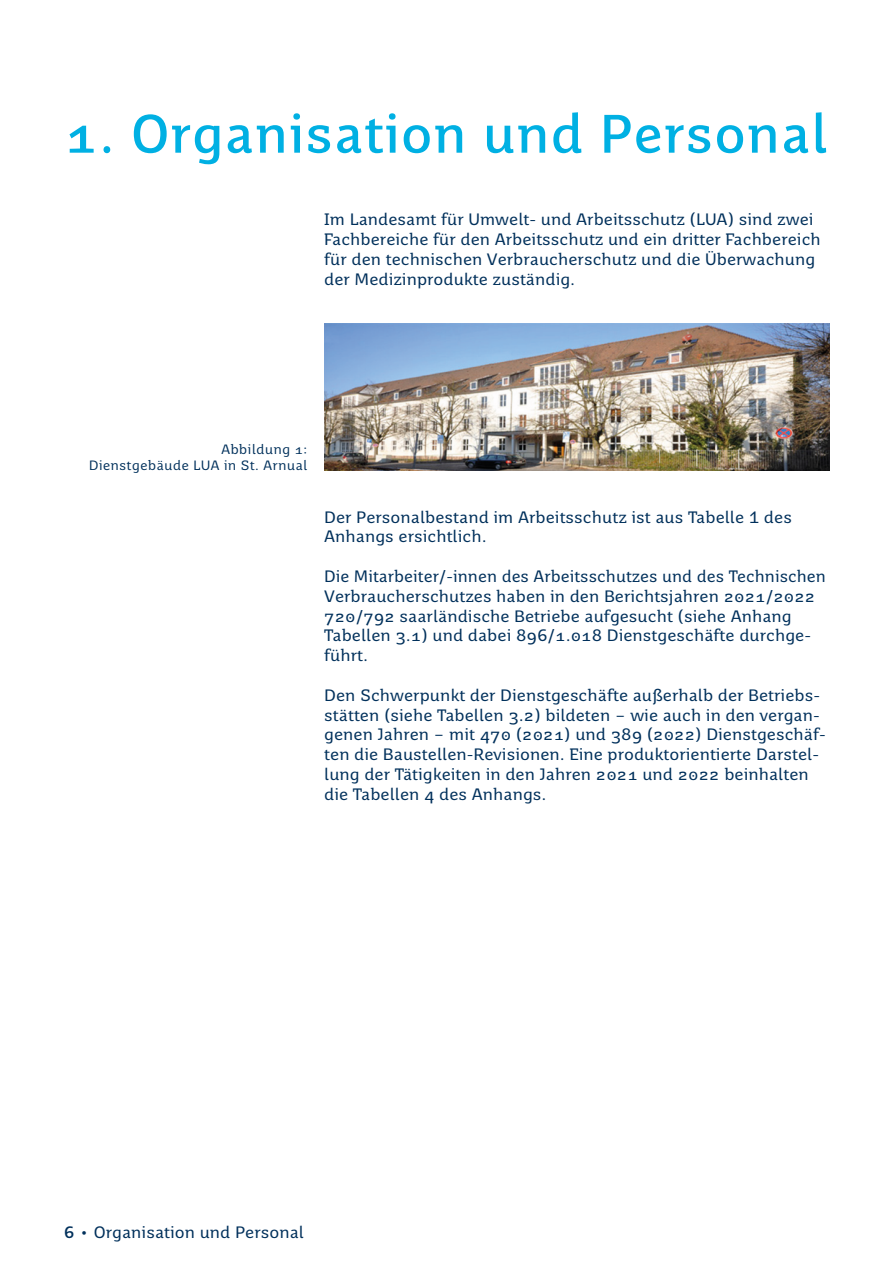
<style>
.page{position:relative;width:893px;height:1263px;background:#fff}
.page>*{position:absolute;margin:0;border:0;box-sizing:border-box;transform-origin:0 0}
.t1{font:700 54px "Saar 1450 Text";color:#00b0e3}
.t2{font:16.5px/19.8px "Saar 1450 Text";color:#00305b}
.t3{font:13.5px/16.2px "Saar 1450 Notes";color:#00305b;text-align:right}
.s1{font-weight:700}
</style>
<div class="page">
<img style="left:325px;top:323px;width:504px;height:147px">
<h1 class="t1" style="left:64px;top:101px;width:766px">1. Organisation und Personal</h1>
<p class="t2" style="left:324px;top:210px;width:498px">Im Landesamt für Umwelt- und Arbeitsschutz (LUA) sind zwei Fachbereiche für den Arbeitsschutz und ein dritter Fachbereich für den technischen Verbraucherschutz und die Überwachung der Medizinprodukte zuständig.</p>
<p class="t3" style="left:89px;top:441px;width:220px">Abbildung 1:<br>Dienstgebäude LUA in St. Arnual</p>
<p class="t2" style="left:324px;top:507px;width:469px">Der Personalbestand im Arbeitsschutz ist aus Tabelle 1 des<br>Anhangs ersichtlich.</p>
<p class="t2" style="left:324px;top:566px;width:503px">Die Mitarbeiter/-innen des Arbeitsschutzes und des Technischen Verbraucherschutzes haben in den Berichtsjahren 2021/2022<br>720/792 saarländische Betriebe aufgesucht (siehe Anhang Tabellen 3.1) und dabei 896/1.018 Dienstgeschäfte durchge&shy;führt.</p>
<p class="t2" style="left:324px;top:685px;width:503px">Den Schwerpunkt der Dienstgeschäfte außerhalb der Betriebs&shy;stätten (siehe Tabellen 3.2) bildeten – wie auch in den vergan&shy;genen Jahren – mit 470 (2021) und 389 (2022) Dienstgeschäf&shy;ten die Baustellen-Revisionen. Eine produktorientierte Darstel&shy;lung der Tätigkeiten in den Jahren 2021 und 2022 beinhalten die Tabellen 4 des Anhangs.</p>
<p class="t2" style="left:64px;top:1222px;width:242px"><span class="s1">6</span> • Organisation und Personal</p>
</div>
